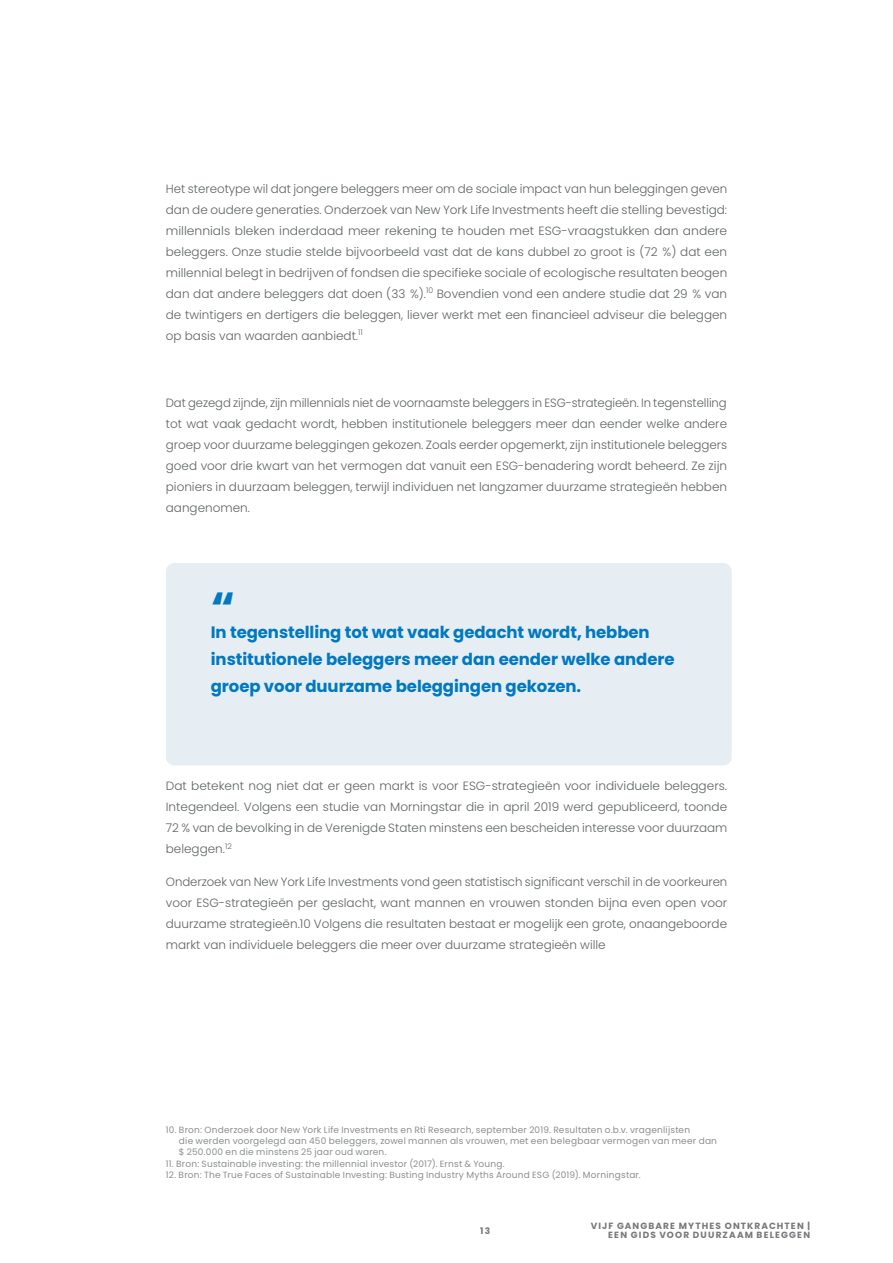
<style>
.page{position:relative;width:893px;height:1263px;background:#fff}
.page>*{position:absolute;margin:0;border:0;box-sizing:border-box;transform-origin:0 0}
.t1{font:700 45px "Poppins";color:#0079c1}
.t2{font:700 16.5px/27px "Poppins";letter-spacing:-.005em;color:#0079c1}
.t3{font:300 12px/21px "Poppins";color:#5f6364;text-align:justify}
.t4{font:9px/11.2px "Poppins";letter-spacing:.025em;color:#8b8e90}
.t5{font:700 9px/9px "Poppins";letter-spacing:.125em;color:#77787b;text-align:right}
</style>
<div class="page">
<div style="left:166px;top:563px;width:566px;height:202px;background:#e7eef3;border-radius:9px"></div>
<p class="t3" style="left:166px;top:178px;width:563px">Het stereotype wil dat jongere beleggers meer om de sociale impact van hun beleggingen geven dan de oudere generaties. Onderzoek van New York Life Investments heeft die stelling bevestigd: millennials bleken inderdaad meer rekening te houden met ESG-vraagstukken dan andere beleggers. Onze studie stelde bijvoorbeeld vast dat de kans dubbel zo groot is (72 %) dat een millennial belegt in bedrijven of fondsen die specifieke sociale of ecologische resultaten beogen dan dat andere beleggers dat doen (33 %).<sup>10</sup> Bovendien vond een andere studie dat 29 % van de twintigers en dertigers die beleggen, liever werkt met een financieel adviseur die beleggen op basis van waarden aanbiedt.<sup>11</sup></p>
<p class="t3" style="left:166px;top:392px;width:563px">Dat gezegd zijnde, zijn millennials niet de voornaamste beleggers in ESG-strategieën. In tegenstelling tot wat vaak gedacht wordt, hebben institutionele beleggers meer dan eender welke andere groep voor duurzame beleggingen gekozen. Zoals eerder opgemerkt, zijn institutionele beleggers goed voor drie kwart van het vermogen dat vanuit een ESG-benadering wordt beheerd. Ze zijn pioniers in duurzaam beleggen, terwijl individuen net langzamer duurzame strategieën hebben aangenomen.</p>
<h1 class="t1" style="left:211px;top:582px;width:26px">“</h1>
<h2 class="t2" style="left:211px;top:619px;width:465px">In tegenstelling tot wat vaak gedacht wordt, hebben institutionele beleggers meer dan eender welke andere groep voor duurzame beleggingen gekozen.</h2>
<p class="t3" style="left:166px;top:775px;width:563px">Dat betekent nog niet dat er geen markt is voor ESG-strategieën voor individuele beleggers.<br>Integendeel. Volgens een studie van Morningstar die in april 2019 werd gepubliceerd, toonde 72 % van de bevolking in de Verenigde Staten minstens een bescheiden interesse voor duurzaam beleggen.<sup>12</sup></p>
<p class="t3" style="left:166px;top:872px;width:563px">Onderzoek van New York Life Investments vond geen statistisch significant verschil in de voorkeuren voor ESG-strategieën per geslacht, want mannen en vrouwen stonden bijna even open voor duurzame strategieën.10 Volgens die resultaten bestaat er mogelijk een grote, onaangeboorde markt van individuele beleggers die meer over duurzame strategieën wille</p>
<p class="t4" style="left:179px;top:1124px;width:540px;text-indent:-13px">10. Bron: Onderzoek door New York Life Investments en Rti Research, september 2019. Resultaten o.b.v. vragenlijsten<br>die werden voorgelegd aan 450 beleggers, zowel mannen als vrouwen, met een belegbaar vermogen van meer dan $ 250.000 en die minstens 25 jaar oud waren.</p>
<p class="t4" style="left:166px;top:1158px;width:340px">11. Bron: Sustainable investing: the millennial investor (2017). Ernst &amp; Young.</p>
<p class="t4" style="left:166px;top:1169px;width:476px">12. Bron: The True Faces of Sustainable Investing: Busting Industry Myths Around ESG (2019). Morningstar.</p>
<p class="t5" style="left:480px;top:1226px;width:11px">13</p>
<p class="t5" style="left:591px;top:1221px;width:221px">VIJF GANGBARE MYTHES ONTKRACHTEN |<br>EEN GIDS VOOR DUURZAAM BELEGGEN</p>
</div>
